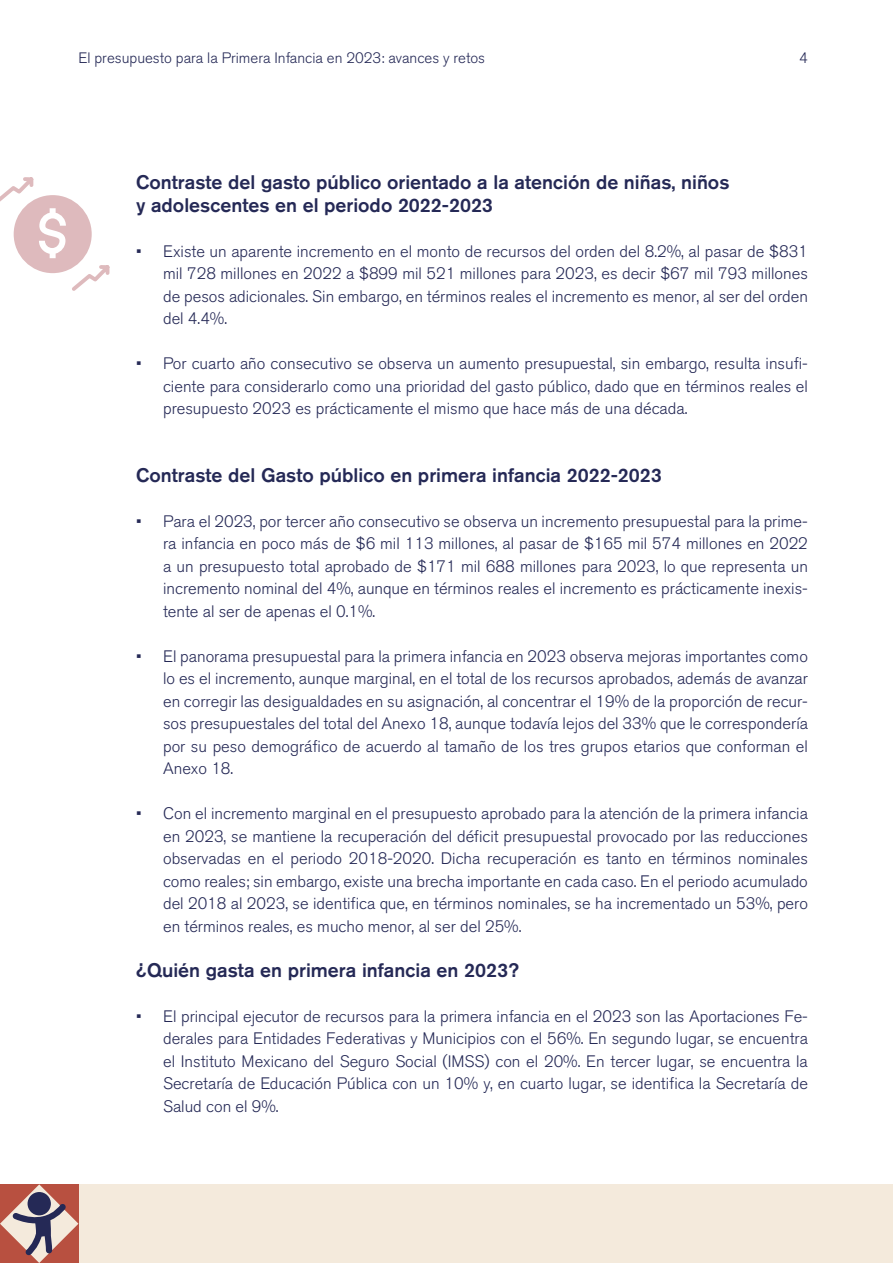
<style>
.page{position:relative;width:893px;height:1263px;background:#fff}
.page>*{position:absolute;margin:0;border:0;box-sizing:border-box;transform-origin:0 0}
.Cuerpo_de_texto{font:500 19.5px "Akzidenz Grotesk BQ";color:#252956}
.t1{font:300 16.5px/22.5px "Akzidenz Grotesk BQ";color:#252956;text-align:justify}
.t2{font:300 15px "Akzidenz Grotesk BQ";color:#252956}
</style>
<div class="page">
<div style="left:0;top:1184px;width:893px;height:79px;background:#f4eadc"></div>
<svg style="left:0;top:1184px;width:78px;height:79px"></svg>
<div style="left:28px;top:1192px;width:23px;height:23px;background:#252956;border-radius:50%"></div>
<svg style="left:0;top:177px;width:110px;height:114px"></svg>
<p class="t2" style="left:78px;top:50px;width:408px">El presupuesto para la Primera Infancia en 2023: avances y retos</p>
<p class="t2" style="left:799px;top:49px;width:10px">4</p>
<p class="Cuerpo_de_texto" style="left:136px;top:170px;width:595px">Contraste del gasto público orientado a la atención de niñas, niños</p>
<p class="Cuerpo_de_texto" style="left:136px;top:193px;width:358px">y adolescentes en el periodo 2022-2023</p>
<p class="t1" style="left:163px;top:240px;width:646px;text-indent:-27px">• Existe un aparente incremento en el monto de recursos del orden del 8.2%, al pasar de $831 mil 728 millones en 2022 a $899 mil 521 millones para 2023, es decir $67 mil 793 millones de pesos adicionales. Sin embargo, en términos reales el incremento es menor, al ser del orden del 4.4%.</p>
<p class="t1" style="left:163px;top:352px;width:646px;text-indent:-27px">• Por cuarto año consecutivo se observa un aumento presupuestal, sin embargo, resulta insufi&shy;ciente para considerarlo como una prioridad del gasto público, dado que en términos reales el presupuesto 2023 es prácticamente el mismo que hace más de una década.</p>
<p class="Cuerpo_de_texto" style="left:136px;top:463px;width:527px">Contraste del Gasto público en primera infancia 2022-2023</p>
<p class="t1" style="left:163px;top:510px;width:646px;text-indent:-27px">• Para el 2023, por tercer año consecutivo se observa un incremento presupuestal para la prime&shy;ra infancia en poco más de $6 mil 113 millones, al pasar de $165 mil 574 millones en 2022 a un presupuesto total aprobado de $171 mil 688 millones para 2023, lo que representa un incremento nominal del 4%, aunque en términos reales el incremento es prácticamente inexis&shy;tente al ser de apenas el 0.1%.</p>
<p class="t1" style="left:163px;top:645px;width:646px;text-indent:-27px">• El panorama presupuestal para la primera infancia en 2023 observa mejoras importantes como lo es el incremento, aunque marginal, en el total de los recursos aprobados, además de avanzar en corregir las desigualdades en su asignación, al concentrar el 19% de la proporción de recur&shy;sos presupuestales del total del Anexo 18, aunque todavía lejos del 33% que le correspondería por su peso demográfico de acuerdo al tamaño de los tres grupos etarios que conforman el Anexo 18.</p>
<p class="t1" style="left:163px;top:802px;width:646px;text-indent:-27px">• Con el incremento marginal en el presupuesto aprobado para la atención de la primera infancia en 2023, se mantiene la recuperación del déficit presupuestal provocado por las reducciones observadas en el periodo 2018-2020. Dicha recuperación es tanto en términos nominales como reales; sin embargo, existe una brecha importante en cada caso. En el periodo acumulado del 2018 al 2023, se identifica que, en términos nominales, se ha incrementado un 53%, pero en términos reales, es mucho menor, al ser del 25%.</p>
<p class="Cuerpo_de_texto" style="left:136px;top:958px;width:384px">¿Quién gasta en primera infancia en 2023?</p>
<p class="t1" style="left:163px;top:1005px;width:646px;text-indent:-27px">• El principal ejecutor de recursos para la primera infancia en el 2023 son las Aportaciones Fe&shy;derales para Entidades Federativas y Municipios con el 56%. En segundo lugar, se encuentra el Instituto Mexicano del Seguro Social (IMSS) con el 20%. En tercer lugar, se encuentra la Secretaría de Educación Pública con un 10% y, en cuarto lugar, se identifica la Secretaría de Salud con el 9%.</p>
</div>
